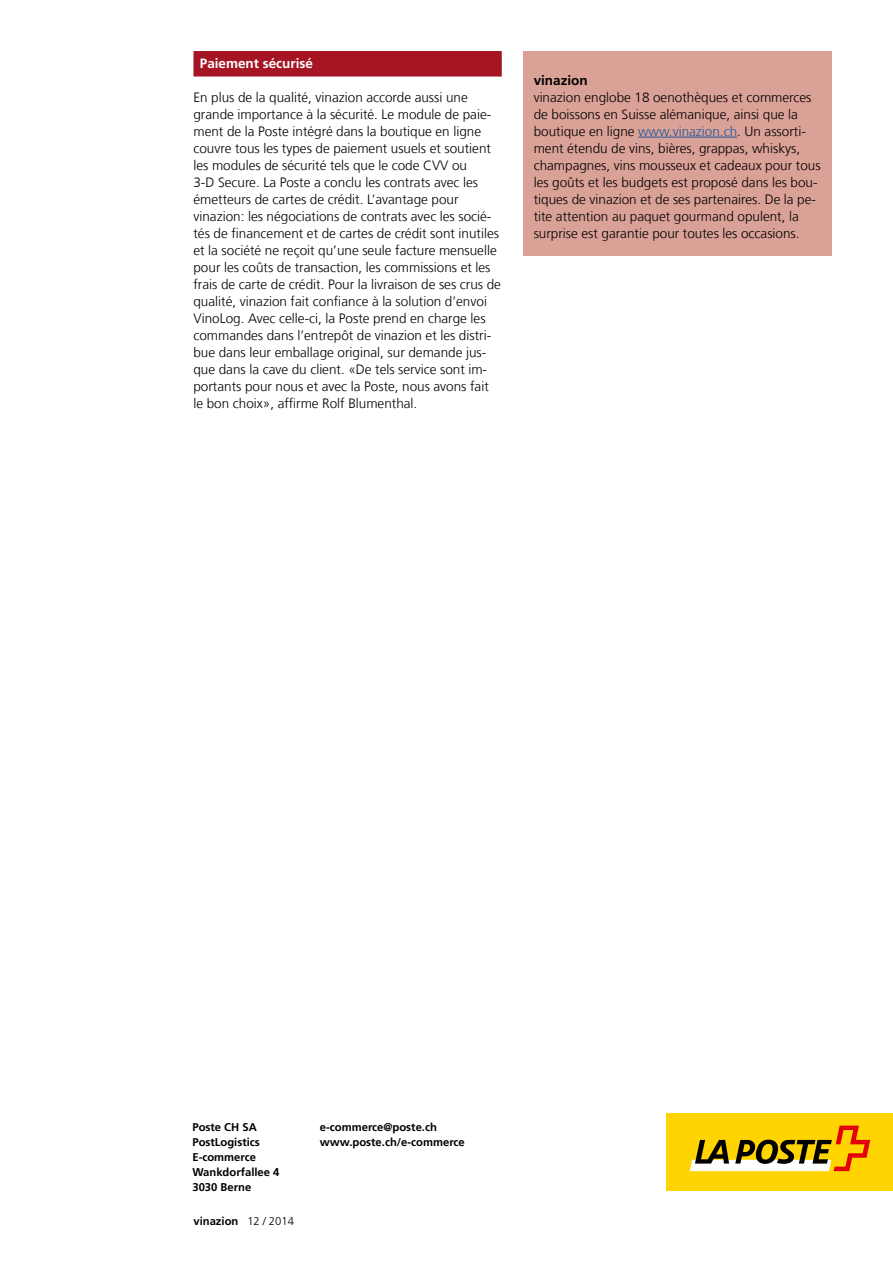
<style>
.page{position:relative;width:893px;height:1263px;background:#fff}
.page>*{position:absolute;margin:0;border:0;box-sizing:border-box;transform-origin:0 0}
.t1{font:300 13.5px/17px "Frutiger";color:#000}
.t2{font:700 13.5px "Frutiger";color:#fff}
.t3{font:700 13.5px "Frutiger";color:#000}
.t4{font:700 11.25px "Frutiger";color:#000}
.s1{color:#22599b}
.s2{font-weight:300}
</style>
<div class="page">
<div style="left:523px;top:51px;width:308px;height:204px;background:#daa197"></div>
<hr style="left:638px;top:137px;width:99px;height:1px;background:#22599b">
<div style="left:193px;top:51px;width:309px;height:26px;background:#a51524"></div>
<div style="left:667px;top:1113px;width:226px;height:78px;background:#ffd400"></div>
<svg style="left:690px;top:1125px;width:180px;height:46px"></svg>
<h2 class="t2" style="left:200px;top:55px;width:115px">Paiement sécurisé</h2>
<p class="t1" style="left:193px;top:89px;width:309px">En plus de la qualité, vinazion accorde aussi une grande importance à la sécurité. Le module de paie&shy;ment de la Poste intégré dans la boutique en ligne couvre tous les types de paiement usuels et soutient les modules de sécurité tels que le code CVV ou<br>3-D Secure. La Poste a conclu les contrats avec les émetteurs de cartes de crédit. L’avantage pour vinazion: les négociations de contrats avec les socié&shy;tés de financement et de cartes de crédit sont inutiles et la société ne reçoit qu’une seule facture mensuelle pour les coûts de transaction, les commissions et les frais de carte de crédit. Pour la livraison de ses crus de qualité, vinazion fait confiance à la solution d’envoi VinoLog. Avec celle-ci, la Poste prend en charge les commandes dans l’entrepôt de vinazion et les distri&shy;bue dans leur emballage original, sur demande jus&shy;que dans la cave du client. «De tels service sont im&shy;portants pour nous et avec la Poste, nous avons fait le bon choix», affirme Rolf Blumenthal.</p>
<h3 class="t3" style="left:534px;top:72px;width:56px">vinazion</h3>
<p class="t1" style="left:534px;top:89px;width:288px">vinazion englobe 18 oenothèques et commerces de boissons en Suisse alémanique, ainsi que la boutique en ligne <span class="s1">www.vinazion.ch</span>. Un assorti&shy;ment étendu de vins, bières, grappas, whiskys, champagnes, vins mousseux et cadeaux pour tous les goûts et les budgets est proposé dans les bou&shy;tiques de vinazion et de ses partenaires. De la pe&shy;tite attention au paquet gourmand opulent, la surprise est garantie pour toutes les occasions.</p>
<p class="t4" style="left:192px;top:1120px;width:66px">Poste CH SA</p>
<p class="t4" style="left:192px;top:1135px;width:69px">PostLogistics</p>
<p class="t4" style="left:192px;top:1150px;width:65px">E-commerce</p>
<p class="t4" style="left:192px;top:1165px;width:89px">Wankdorfallee 4</p>
<p class="t4" style="left:192px;top:1180px;width:60px">3030 Berne</p>
<p class="t4" style="left:193px;top:1214px;width:102px">vinazion <span class="s2">12 / 2014</span></p>
<p class="t4" style="left:320px;top:1120px;width:118px">e-commerce@poste.ch</p>
<p class="t4" style="left:320px;top:1135px;width:146px">www.poste.ch/e-commerce</p>
</div>
